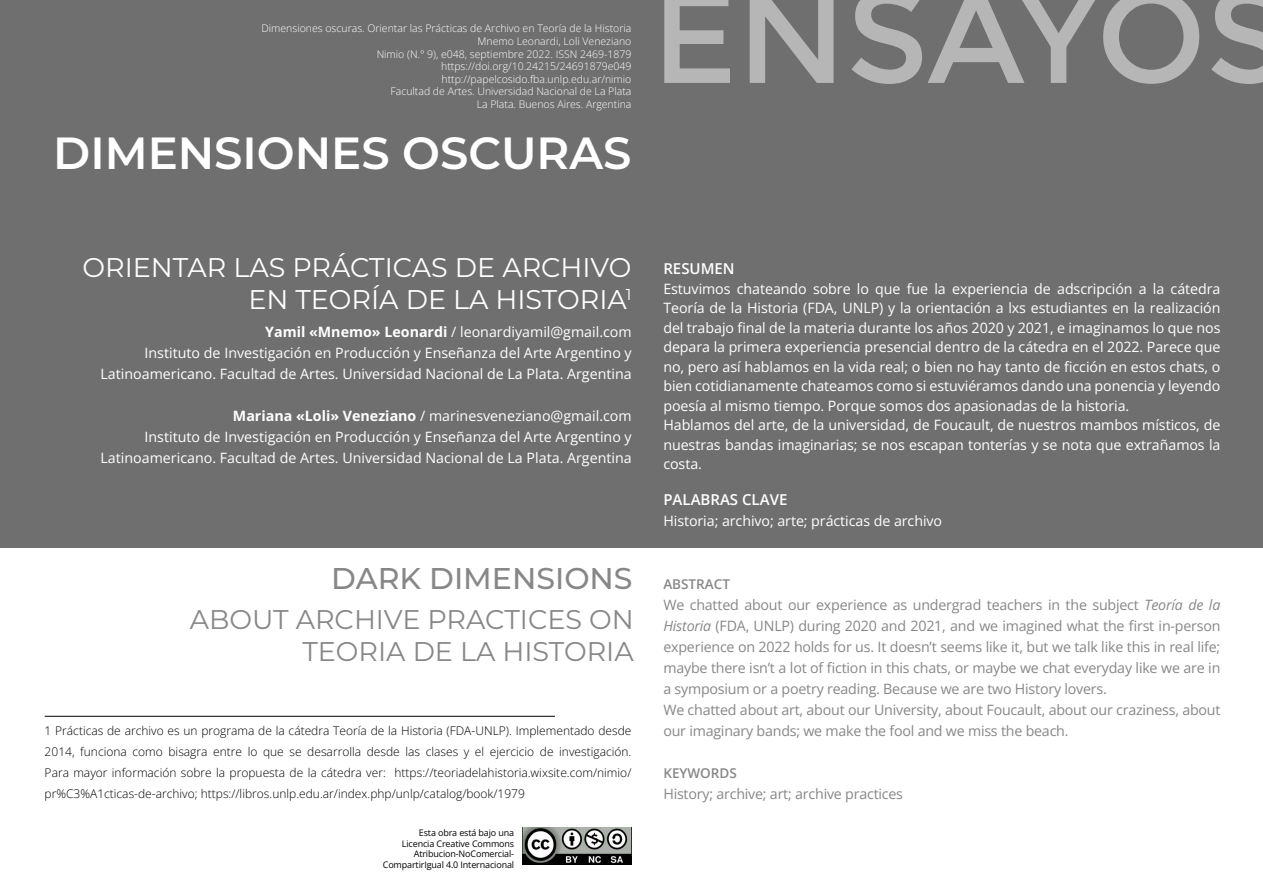
<style>
.page{position:relative;width:1263px;height:893px;background:#fff}
.page>*{position:absolute;margin:0;border:0;box-sizing:border-box;transform-origin:0 0}
.t1{font:600 45px "Montserrat";color:#fff}
.t2{font:500 30px "Montserrat";color:#878787}
.t3{font:27px/32.4px "Montserrat";color:#fff;text-align:right}
.t4{font:27px/32.4px "Montserrat";color:#878787;text-align:right}
.t5{font:600 15px "Open Sans";color:#fff}
.t6{font:14.25px/19.5px "Open Sans";letter-spacing:-.005em;color:#fff;text-align:right}
.t7{font:14.25px/21px "Open Sans";letter-spacing:-.015em;color:#878787}
.t8{font:600 13.5px "Open Sans";color:#878787}
.t9{font:300 12px/21px "Open Sans";color:#000;text-align:justify}
.t10{font:300 10.5px/12.6px "Open Sans";color:#fff;text-align:right}
.t11{font:9px/10.8px "Open Sans";letter-spacing:-.015em;color:#000;text-align:right}
.s1{font-weight:700}
.s2{font-style:italic}
</style>
<div class="page">
<img style="left:522px;top:827px;width:110px;height:38px">
<div style="left:0;top:0;width:1263px;height:548px;background:#706f6f"></div>
<svg style="left:664px;top:0;width:599px;height:84px"></svg>
<hr style="left:45px;top:716px;width:510px;height:1px;background:#000">
<p class="t10" style="left:261px;top:22px;width:371px">Dimensiones oscuras. Orientar las Prácticas de Archivo en Teoría de la Historia Mnemo Leonardi, Loli Veneziano<br>Nimio (N.° 9), e048, septiembre 2022. ISSN 2469-1879 https://doi.org/10.24215/24691879e049 http://papelcosido.fba.unlp.edu.ar/nimio<br>Facultad de Artes. Universidad Nacional de La Plata<br>La Plata. Buenos Aires. Argentina</p>
<h1 class="t1" style="left:53px;top:123px;width:580px">DIMENSIONES OSCURAS</h1>
<h3 class="t3" style="left:83px;top:250px;width:550px">ORIENTAR LAS PRÁCTICAS DE ARCHIVO<br>EN TEORÍA DE LA HISTORIA<sup>1</sup></h3>
<p class="t6" style="left:100px;top:321px;width:533px;line-height:21px"><span class="s1">Yamil «Mnemo» Leonardi</span> / leonardiyamil@gmail.com<br>Instituto de Investigación en Producción y Enseñanza del Arte Argentino y<br>Latinoamericano. Facultad de Artes. Universidad Nacional de La Plata. Argentina</p>
<p class="t6" style="left:100px;top:405px;width:533px;line-height:21px"><span class="s1">Mariana «Loli» Veneziano</span> / marinesveneziano@gmail.com<br>Instituto de Investigación en Producción y Enseñanza del Arte Argentino y<br>Latinoamericano. Facultad de Artes. Universidad Nacional de La Plata. Argentina</p>
<h2 class="t2" style="left:331px;top:558px;width:303px">DARK DIMENSIONS</h2>
<h3 class="t4" style="left:190px;top:603px;width:446px">ABOUT ARCHIVE PRACTICES ON<br>TEORIA DE LA HISTORIA</h3>
<p class="t9" style="left:45px;top:720px;width:588px">1 Prácticas de archivo es un programa de la cátedra Teoría de la Historia (FDA-UNLP). Implementado desde 2014, funciona como bisagra entre lo que se desarrolla desde las clases y el ejercicio de investigación.<br>Para mayor información sobre la propuesta de la cátedra ver: https://teoriadelahistoria.wixsite.com/nimio/ pr%C3%A1cticas-de-archivo; https://libros.unlp.edu.ar/index.php/unlp/catalog/book/1979</p>
<p class="t11" style="left:383px;top:827px;width:133px">Esta obra está bajo una<br>Licencia Creative Commons<br>Atribucion-NoComercial-<br>CompartirIgual 4.0 Internacional</p>
<p class="t5" style="left:663px;top:259px;width:73px">RESUMEN</p>
<p class="t6" style="left:663px;top:279px;width:559px;text-align:left">Estuvimos chateando sobre lo que fue la experiencia de adscripción a la cátedra Teoría de la Historia (FDA, UNLP) y la orientación a lxs estudiantes en la realización del trabajo final de la materia durante los años 2020 y 2021, e imaginamos lo que nos depara la primera experiencia presencial dentro de la cátedra en el 2022. Parece que no, pero así hablamos en la vida real; o bien no hay tanto de ficción en estos chats, o bien cotidianamente chateamos como si estuviéramos dando una ponencia y leyendo poesía al mismo tiempo. Porque somos dos apasionadas de la historia.<br>Hablamos del arte, de la universidad, de Foucault, de nuestros mambos místicos, de nuestras bandas imaginarias; se nos escapan tonterías y se nota que extrañamos la costa.</p>
<p class="t5" style="left:663px;top:490px;width:126px">PALABRAS CLAVE</p>
<p class="t6" style="left:663px;top:511px;width:280px">Historia; archivo; arte; prácticas de archivo</p>
<p class="t8" style="left:663px;top:575px;width:68px">ABSTRACT</p>
<p class="t7" style="left:663px;top:594px;width:559px">We chatted about our experience as undergrad teachers in the subject <span class="s2">Teoría de la Historia</span> (FDA, UNLP) during 2020 and 2021, and we imagined what the first in-person experience on 2022 holds for us. It doesn’t seems like it, but we talk like this in real life; maybe there isn’t a lot of fiction in this chats, or maybe we chat everyday like we are in a symposium or a poetry reading. Because we are two History lovers.<br>We chatted about art, about our University, about Foucault, about our craziness, about our imaginary bands; we make the fool and we miss the beach.</p>
<p class="t8" style="left:663px;top:764px;width:75px">KEYWORDS</p>
<p class="t7" style="left:663px;top:783px;width:241px">History; archive; art; archive practices</p>
</div>
